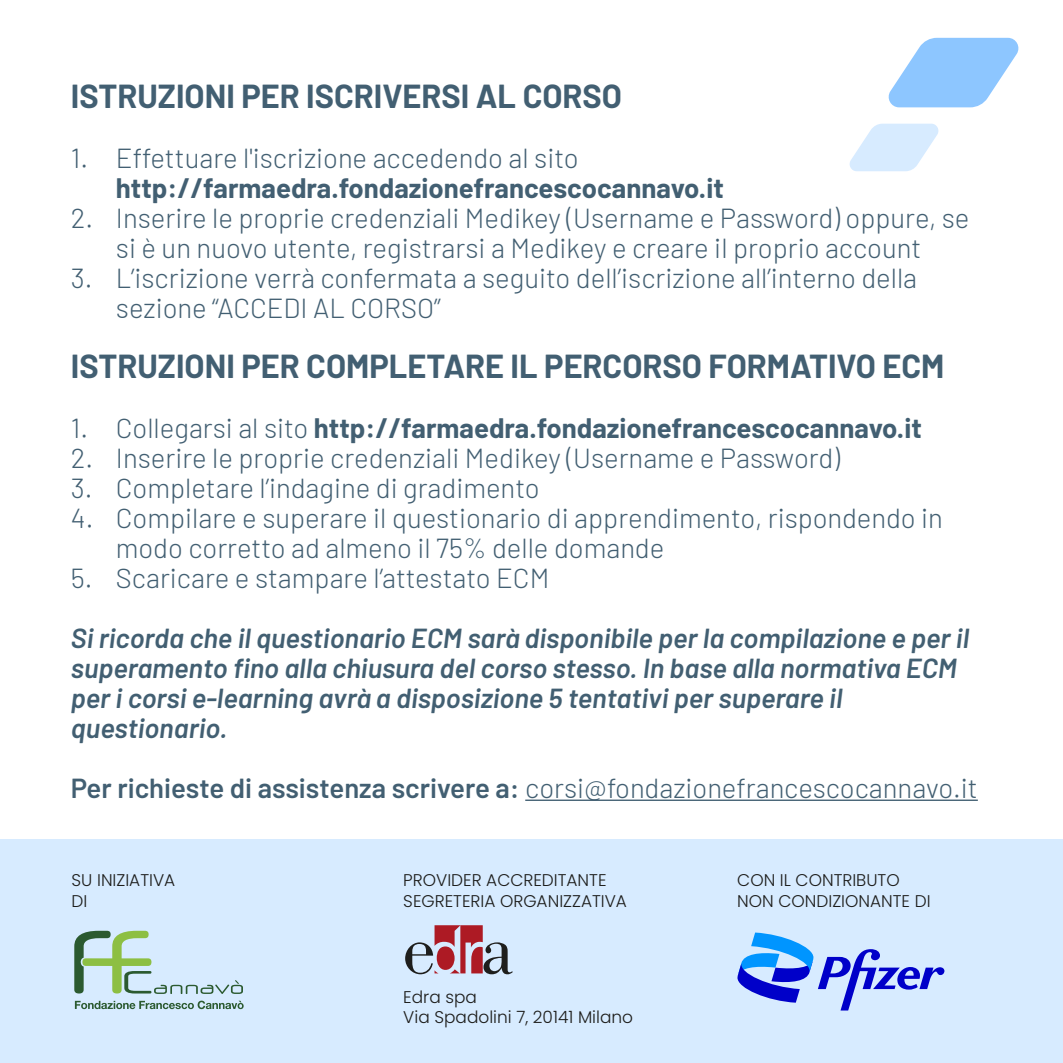
<style>
.page{position:relative;width:1063px;height:1063px;background:#fff}
.page>*{position:absolute;margin:0;border:0;box-sizing:border-box;transform-origin:0 0}
.t1{font:700 32.5px "Barlow";color:#425f72}
.t2{font:300 27.5px/30px "Barlow";color:#425f72}
.t3{font:italic 600 27.5px/30px "Barlow";color:#425f72}
.t4{font:700 27.5px "Barlow";color:#425f72}
.t5{font:300 17px/20.2px "Poppins";color:#1d1d1b}
.s1{font-weight:300}
.s2{font-weight:600}
</style>
<div class="page">
<div style="left:0;top:839px;width:1063px;height:224px;background:#d7ebff"></div>
<hr style="left:525px;top:800px;width:453px;height:1px;background:#425f72">
<svg style="left:849px;top:124px;width:90px;height:47px"></svg>
<svg style="left:888px;top:38px;width:131px;height:69px"></svg>
<svg style="left:737px;top:933px;width:207px;height:78px"></svg>
<svg style="left:75px;top:1001px;width:169px;height:8px"></svg>
<svg style="left:74px;top:931px;width:169px;height:63px"></svg>
<svg style="left:405px;top:925px;width:108px;height:49px"></svg>
<p class="t1" style="left:71px;top:72px;width:553px">ISTRUZIONI PER ISCRIVERSI AL CORSO</p>
<p class="t2" style="left:71px;top:141px;width:509px">1. Effettuare l'iscrizione accedendo al sito</p>
<p class="t4" style="left:116px;top:168px;width:609px">http://farmaedra.fondazionefrancescocannavo.it</p>
<p class="t2" style="left:71px;top:201px;width:900px;text-align:center">2. Inserire le proprie credenziali Medikey (Username e Password) oppure, se si è un nuovo utente, registrarsi a Medikey e creare il proprio account</p>
<p class="t2" style="left:116px;top:261px;width:803px;text-indent:-45px">3. L’iscrizione verrà confermata a seguito dell’iscrizione all’interno della sezione “ACCEDI AL CORSO”</p>
<p class="t1" style="left:71px;top:342px;width:875px">ISTRUZIONI PER COMPLETARE IL PERCORSO FORMATIVO ECM</p>
<p class="t4" style="left:71px;top:408px;width:852px"><span class="s1">1. Collegarsi al sito</span> http://farmaedra.fondazionefrancescocannavo.it</p>
<p class="t2" style="left:71px;top:441px;width:771px">2. Inserire le proprie credenziali Medikey (Username e Password)</p>
<p class="t2" style="left:71px;top:471px;width:470px">3. Completare l’indagine di gradimento</p>
<p class="t2" style="left:116px;top:501px;width:829px;text-indent:-45px">4. Compilare e superare il questionario di apprendimento, rispondendo in modo corretto ad almeno il 75% delle domande</p>
<p class="t2" style="left:71px;top:561px;width:480px">5. Scaricare e stampare l’attestato ECM</p>
<p class="t3" style="left:71px;top:621px;width:900px">Si ricorda che il questionario ECM sarà disponibile per la compilazione e per il superamento fino alla chiusura del corso stesso. In base alla normativa ECM per i corsi e-learning avrà a disposizione 5 tentativi per superare il questionario.</p>
<p class="t2" style="left:71px;top:771px;width:908px"><span class="s2">Per richieste di assistenza scrivere a:</span> corsi@fondazionefrancescocannavo.it</p>
<p class="t5" style="left:72px;top:870px;width:105px">SU INIZIATIVA<br>DI</p>
<p class="t5" style="left:403px;top:870px;width:225px">PROVIDER ACCREDITANTE<br>SEGRETERIA ORGANIZZATIVA</p>
<p class="t5" style="left:403px;top:987px;width:231px">Edra spa<br>Via Spadolini 7, 20141 Milano</p>
<p class="t5" style="left:737px;top:870px;width:195px">CON IL CONTRIBUTO<br>NON CONDIZIONANTE DI</p>
</div>
